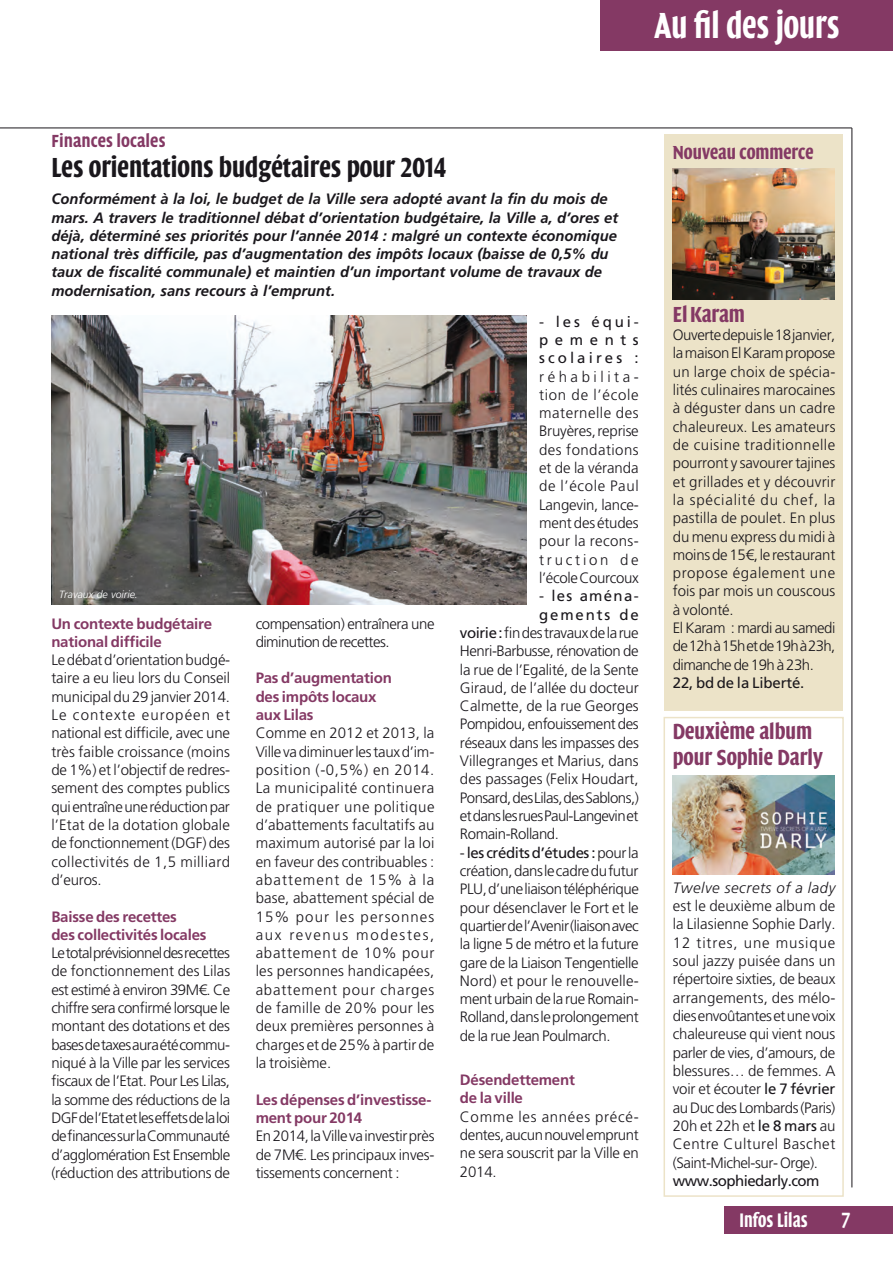
<style>
.page{position:relative;width:893px;height:1263px;background:#fff}
.page>*{position:absolute;margin:0;border:0;box-sizing:border-box;transform-origin:0 0}
.t1{font:600 37.5px "Quadraat Sans Dis";color:#fff;scale:.9 1}
.Fil_titre{font:600 28.5px "Quadraat Sans Dis";color:#1a171c}
.titre_col{font:600 22.5px/25.5px "Quadraat Sans Dis";color:#843964}
.Texte{font:600 22.5px "Quadraat Sans Dis";letter-spacing:-.01em;color:#843964}
.t2{font:700 22.5px "Quadraat Sans Con";color:#fff}
.t3{font:600 20.25px "Quadraat Sans Dis";letter-spacing:.005em;color:#fff;scale:.9 1}
.t4{font:600 19.5px "Quadraat Sans Dis";color:#843964}
.Fil_surtitre{font:700 18px "Quadraat Head";color:#843964;scale:.95 1}
.Texte-2{font:300 15px/18.3px "Frutiger";letter-spacing:-.015em;color:#1a171c;text-align:justify}
.chapo_texte{font:italic 700 15px/18.3px "Frutiger";color:#1a171c}
.Texte-3{font:700 15px/18.3px "Frutiger";letter-spacing:-.015em;color:#843964}
.Texte-4{font:300 15px "Frutiger";letter-spacing:.005em;color:#1a171c}
.Texte-5{font:300 15px "Frutiger";letter-spacing:-.035em;color:#1a171c}
.Texte-6{font:300 15px "Frutiger";letter-spacing:-.04em;color:#1a171c}
.Texte-7{font:15px "Frutiger";letter-spacing:-.035em;color:#1a171c}
.Texte-8{font:15px "Frutiger";letter-spacing:-.01em;color:#1a171c}
.Texte-9{font:15px "Frutiger";letter-spacing:.085em;color:#1a171c}
.Texte-10{font:15px "Frutiger";letter-spacing:.125em;color:#1a171c}
.t5{font:italic 300 10.5px "Frutiger";color:#fff}
.s1{font-weight:400}
.s2{font-style:italic}
</style>
<div class="page">
<div style="left:599px;top:0;width:293px;height:51px;background:#843964"></div>
<div style="left:723px;top:1206px;width:169px;height:27px;background:#843964"></div>
<hr style="left:851px;top:128px;width:1px;height:1059px;background:#1a171c">
<hr style="left:0;top:128px;width:851px;height:1px;background:#1a171c">
<div style="left:664px;top:134px;width:178px;height:576px;background:#ece3c8"></div>
<div style="left:663px;top:716px;width:180px;height:480px;border:2px solid #ece3c8"></div>
<img style="left:672px;top:168px;width:162px;height:131px">
<img style="left:672px;top:775px;width:162px;height:99px">
<img style="left:51px;top:315px;width:475px;height:289px">
<p class="t1" style="left:654px;top:5px;width:207px">Au fil des jours</p>
<p class="Fil_surtitre" style="left:51px;top:131px;width:122px">Finances locales</p>
<p class="Fil_titre" style="left:51px;top:152px;width:396px">Les orientations budgétaires pour 2014</p>
<p class="chapo_texte" style="left:51px;top:190px;width:568px">Conformément à la loi, le budget de la Ville sera adopté avant la fin du mois de mars. A travers le traditionnel débat d’orientation budgétaire, la Ville a, d’ores et déjà, déterminé ses priorités pour l’année 2014 : malgré un contexte économique national très difficile, pas d’augmentation des impôts locaux (baisse de 0,5% du taux de fiscalité communale) et maintien d’un important volume de travaux de modernisation, sans recours à l’emprunt.</p>
<p class="t5" style="left:59px;top:588px;width:80px">Travaux de voirie.</p>
<p class="Texte-3" style="left:51px;top:614px;width:162px">Un contexte budgétaire national difficile</p>
<p class="Texte-2" style="left:51px;top:651px;width:180px">Le débat d’orientation budgé&shy;taire a eu lieu lors du Conseil municipal du 29 janvier 2014.<br>Le contexte européen et national est difficile, avec une très faible croissance (moins de 1%) et l’objectif de redres&shy;sement des comptes publics qui entraîne une réduction par l’Etat de la dotation globale de fonctionnement (DGF) des collectivités de 1,5 milliard d’euros.</p>
<p class="Texte-3" style="left:51px;top:907px;width:156px">Baisse des recettes<br>des collectivités locales</p>
<p class="Texte-2" style="left:51px;top:943px;width:180px">Le total prévisionnel des recettes de fonctionnement des Lilas est estimé à environ 39M€. Ce chiffre sera confirmé lorsque le montant des dotations et des bases de taxes aura été commu&shy;niqué à la Ville par les services fiscaux de l’Etat. Pour Les Lilas, la somme des réductions de la DGF de l’Etat et les effets de la loi de finances sur la Communauté d’agglomération Est Ensemble (réduction des attributions de</p>
<p class="Texte-2" style="left:255px;top:614px;width:180px">compensation) entraînera une diminution de recettes.</p>
<p class="Texte-3" style="left:255px;top:669px;width:138px">Pas d’augmentation des impôts locaux aux Lilas</p>
<p class="Texte-2" style="left:255px;top:724px;width:180px">Comme en 2012 et 2013, la Ville va diminuer les taux d’im&shy;position (-0,5%) en 2014.<br>La municipalité continuera de pratiquer une politique d’abattements facultatifs au maximum autorisé par la loi en faveur des contribuables : abattement de 15% à la base, abattement spécial de 15% pour les personnes aux revenus modestes, abattement de 10% pour les personnes handicapées, abattement pour charges de famille de 20% pour les deux premières personnes à charges et de 25% à partir de la troisième.</p>
<p class="Texte-3" style="left:255px;top:1090px;width:177px">Les dépenses d’investisse&shy;ment pour 2014</p>
<p class="Texte-2" style="left:255px;top:1126px;width:180px">En 2014, la Ville va investir près de 7M€. Les principaux inves&shy;tissements concernent :</p>
<p class="Texte-2" style="left:539px;top:312px;width:101px"><span class="s1">- les équi&shy;pements scolaires : </span>réhabilita&shy;tion de l’école maternelle des Bruyères, reprise des fondations et de la véranda de l’école Paul Langevin, lance&shy;ment des études pour la recons&shy;truction de l’école Courcoux</p>
<p class="Texte-9" style="left:539px;top:587px;width:101px">- les aména-</p>
<p class="Texte-10" style="left:539px;top:605px;width:101px">gements de</p>
<p class="Texte-2" style="left:459px;top:623px;width:180px"><span class="s1">voirie:</span> fin des travaux de la rue</p>
<p class="Texte-2" style="left:459px;top:642px;width:180px">Henri-Barbusse, rénovation de</p>
<p class="Texte-2" style="left:459px;top:660px;width:180px">la rue de l’Egalité, de la Sente</p>
<p class="Texte-2" style="left:459px;top:678px;width:180px">Giraud, de l’allée du docteur</p>
<p class="Texte-4" style="left:459px;top:697px;width:180px">Calmette, de la rue Georges</p>
<p class="Texte-2" style="left:459px;top:715px;width:180px">Pompidou, enfouissement des</p>
<p class="Texte-2" style="left:459px;top:733px;width:180px">réseaux dans les impasses des</p>
<p class="Texte-2" style="left:459px;top:751px;width:180px">Villegranges et Marius, dans</p>
<p class="Texte-4" style="left:459px;top:770px;width:180px">des passages (Felix Houdart,</p>
<p class="Texte-5" style="left:459px;top:788px;width:180px">Ponsard, des Lilas, des Sablons,)</p>
<p class="Texte-6" style="left:459px;top:807px;width:180px">et dans les rues Paul-Langevin et</p>
<p class="Texte-2" style="left:459px;top:825px;width:100px">Romain-Rolland.</p>
<p class="Texte-2" style="left:459px;top:843px;width:180px">- <span class="s1">les crédits d’études:</span> pour la création, dans le cadre du futur PLU, d’une liaison téléphérique pour désenclaver le Fort et le quartier de l’Avenir (liaison avec la ligne 5 de métro et la future gare de la Liaison Tengentielle Nord) et pour le renouvelle&shy;ment urbain de la rue Romain-Rolland, dans le prolongement de la rue Jean Poulmarch.</p>
<p class="Texte-3" style="left:459px;top:1070px;width:116px">Désendettement de la ville</p>
<p class="Texte-2" style="left:459px;top:1107px;width:180px">Comme les années précé&shy;dentes, aucun nouvel emprunt ne sera souscrit par la Ville en 2014.</p>
<p class="t4" style="left:672px;top:141px;width:142px">Nouveau commerce</p>
<p class="Texte" style="left:672px;top:302px;width:74px">El Karam</p>
<p class="Texte-2" style="left:672px;top:326px;width:164px">Ouverte depuis le 18 janvier, la maison El Karam propose un large choix de spécia&shy;lités culinaires marocaines à déguster dans un cadre chaleureux. Les amateurs de cuisine traditionnelle pourront y savourer tajines et grillades et y découvrir la spécialité du chef, la pastilla de poulet. En plus du menu express du midi à moins de 15€, le restaurant propose également une fois par mois un couscous à volonté.</p>
<p class="Texte-2" style="left:672px;top:619px;width:164px">El Karam : mardi au samedi de 12h à 15h et de 19h à 23h, dimanche de 19h à 23h.</p>
<p class="Texte-8" style="left:672px;top:674px;width:133px">22, bd de la Liberté.</p>
<p class="titre_col" style="left:672px;top:718px;width:151px">Deuxième album pour Sophie Darly</p>
<p class="Texte-2" style="left:672px;top:878px;width:164px"><span class="s2">Twelve secrets of a lady </span>est le deuxième album de la Lilasienne Sophie Darly.<br>12 titres, une musique soul jazzy puisée dans un répertoire sixties, de beaux arrangements, des mélo&shy;dies envoûtantes et une voix chaleureuse qui vient nous parler de vies, d’amours, de blessures… de femmes. A voir et écouter <span class="s1">le 7 février </span>au Duc des Lombards (Paris)<br>20h et 22h et <span class="s1">le 8 mars</span> au Centre Culturel Baschet (Saint-Michel-sur- Orge).</p>
<p class="Texte-7" style="left:672px;top:1171px;width:148px">www.sophiedarly.com</p>
<p class="t3" style="left:739px;top:1208px;width:77px">Infos Lilas</p>
<p class="t2" style="left:841px;top:1201px;width:10px">7</p>
</div>
